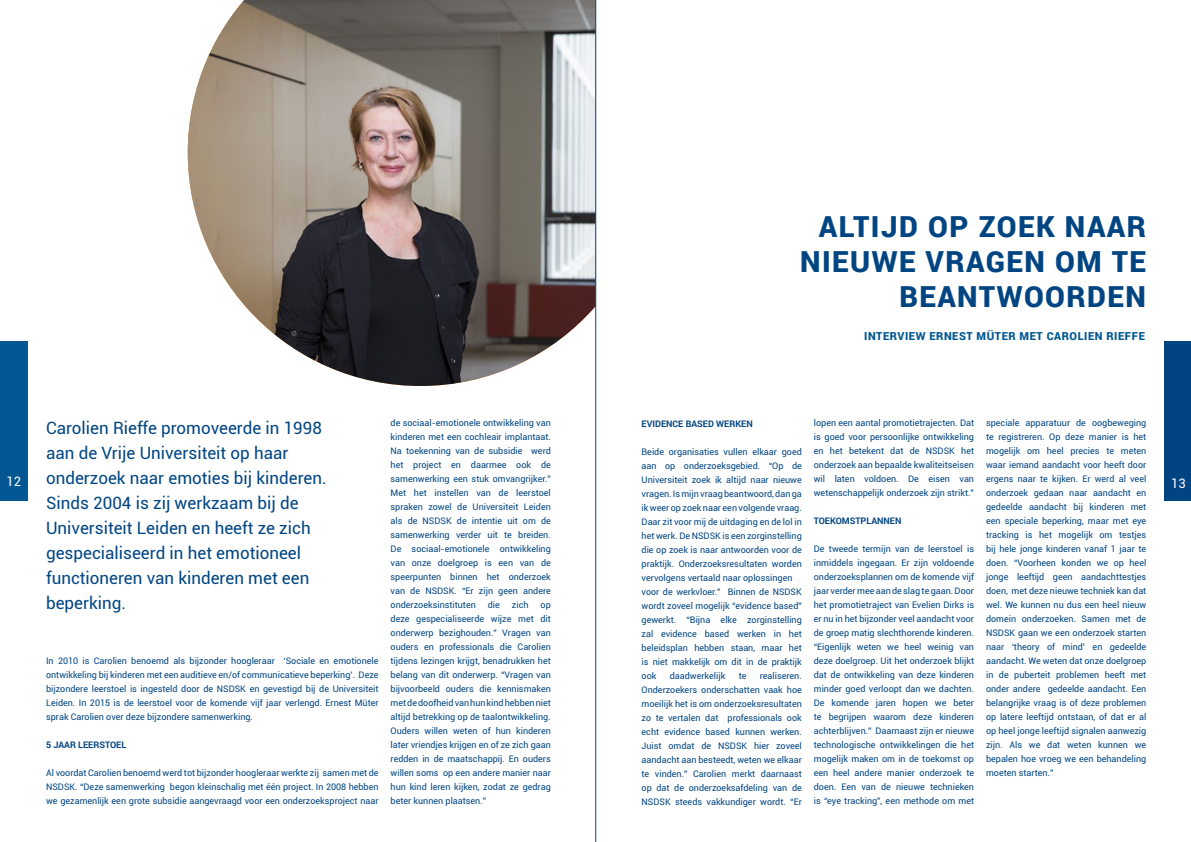
<style>
.page{position:relative;width:1191px;height:842px;background:#fff}
.page>*{position:absolute;margin:0;border:0;box-sizing:border-box;transform-origin:0 0}
.t1{font:900 29px/35px "Roboto";letter-spacing:.05em;color:#004582;text-align:right}
.t2{font:17px/25px "Roboto";color:#004582}
.t3{font:13px "Roboto";color:#fff}
.t4{font:900 11px "Roboto";letter-spacing:.05em;color:#005791}
.t5{font:9px/14px "Roboto";color:#004582;text-align:justify}
.t6{font:700 9px "Roboto";color:#004582}
</style>
<div class="page">
<div style="left:1164px;top:342px;width:27px;height:159px;background:#004582"></div>
<img style="left:188px;top:0;width:407px;height:386px">
<div style="left:0;top:342px;width:28px;height:159px;background:#055793"></div>
<hr style="left:595px;top:0;width:1px;height:842px;background:#004582">
<p class="t1" style="left:800px;top:208px;width:347px">ALTIJD OP ZOEK NAAR<br>NIEUWE VRAGEN OM TE<br>BEANTWOORDEN</p>
<p class="t4" style="left:864px;top:328px;width:282px">INTERVIEW ERNEST MÜTER MET CAROLIEN RIEFFE</p>
<p class="t5" style="left:986px;top:416px;width:162px">speciale apparatuur de oogbeweging te registreren. Op deze manier is het mogelijk om heel precies te meten waar iemand aandacht voor heeft door ergens naar te kijken. Er werd al veel onderzoek gedaan naar aandacht en gedeelde aandacht bij kinderen met een speciale beperking, maar met eye tracking is het mogelijk om testjes bij hele jonge kinderen vanaf 1 jaar te doen. “Voorheen konden we op heel jonge leeftijd geen aandachttestjes doen, met deze nieuwe techniek kan dat wel. We kunnen nu dus een heel nieuw domein onderzoeken. Samen met de NSDSK gaan we een onderzoek starten naar ‘theory of mind’ en gedeelde aandacht. We weten dat onze doelgroep in de puberteit problemen heeft met onder andere gedeelde aandacht. Een belangrijke vraag is of deze problemen op latere leeftijd ontstaan, of dat er al op heel jonge leeftijd signalen aanwezig zijn. Als we dat weten kunnen we bepalen hoe vroeg we een behandeling moeten starten.”</p>
<p class="t5" style="left:390px;top:416px;width:162px">de sociaal-emotionele ontwikkeling van kinderen met een cochleair implantaat.<br>Na toekenning van de subsidie werd het project en daarmee ook de samenwerking een stuk omvangrijker.” Met het instellen van de leerstoel spraken zowel de Universiteit Leiden als de NSDSK de intentie uit om de samenwerking verder uit te breiden.<br>De sociaal-emotionele ontwikkeling van onze doelgroep is een van de speerpunten binnen het onderzoek van de NSDSK. “Er zijn geen andere onderzoeksinstituten</p>
<p class="t5" style="left:814px;top:416px;width:162px">lopen een aantal promotietrajecten. Dat is goed voor persoonlijke ontwikkeling en het betekent dat de NSDSK het onderzoek aan bepaalde kwaliteitseisen wil laten voldoen. De eisen van wetenschappelijk onderzoek zijn strikt.”</p>
<p class="t6" style="left:814px;top:515px;width:89px">TOEKOMSTPLANNEN</p>
<p class="t5" style="left:814px;top:542px;width:162px">De tweede termijn van de leerstoel is inmiddels ingegaan. Er zijn voldoende onderzoeksplannen om de komende vijf jaar verder mee aan de slag te gaan. Door het promotietraject van Evelien Dirks is er nu in het bijzonder veel aandacht voor de groep matig slechthorende kinderen. “Eigenlijk weten we heel weinig van deze doelgroep. Uit het onderzoek blijkt dat de ontwikkeling van deze kinderen minder goed verloopt dan we dachten.<br>De komende jaren hopen we beter te begrijpen waarom deze kinderen achterblijven.” Daarnaast zijn er nieuwe technologische ontwikkelingen die het mogelijk maken om in de toekomst op een heel andere manier onderzoek te doen. Een van de nieuwe technieken is “eye tracking”, een methode om met</p>
<p class="t6" style="left:641px;top:417px;width:113px">EVIDENCE BASED WERKEN</p>
<p class="t5" style="left:641px;top:444px;width:162px">Beide organisaties vullen elkaar goed aan op onderzoeksgebied. “Op de Universiteit zoek ik altijd naar nieuwe vragen. Is mijn vraag beantwoord, dan ga ik weer op zoek naar een volgende vraag.<br>Daar zit voor mij de uitdaging en de lol in het werk. De NSDSK is een zorginstelling die op zoek is naar antwoorden voor de praktijk. Onderzoeksresultaten worden vervolgens vertaald naar oplossingen</p>
<p class="t5" style="left:641px;top:584px;width:162px">voor de werkvloer.” Binnen de NSDSK wordt zoveel mogelijk “evidence based” gewerkt. “Bijna elke zorginstelling zal evidence based werken in het beleidsplan hebben staan, maar het is niet makkelijk om dit in de praktijk ook</p>
<p class="t2" style="left:46px;top:415px;width:277px">Carolien Rieffe promoveerde in 1998</p>
<p class="t2" style="left:46px;top:440px;width:244px">aan de Vrije Universiteit op haar</p>
<p class="t2" style="left:46px;top:465px;width:282px">onderzoek naar emoties bij kinderen.</p>
<p class="t2" style="left:46px;top:490px;width:266px">Sinds 2004 is zij werkzaam bij de<br>Universiteit Leiden en heeft ze zich gespecialiseerd in het emotioneel functioneren van kinderen met een beperking.</p>
<p class="t3" style="left:6px;top:472px;width:16px">12</p>
<p class="t3" style="left:1171px;top:474px;width:16px">13</p>
<p class="t5" style="left:488px;top:598px;width:14px">die</p>
<p class="t5" style="left:512px;top:598px;width:18px">zich</p>
<p class="t5" style="left:390px;top:598px;width:162px;text-indent:150px">op deze gespecialiseerde wijze met dit onderwerp bezighouden.” Vragen van ouders en professionals die Carolien tijdens lezingen krijgt, benadrukken het belang van dit onderwerp. “Vragen van bijvoorbeeld ouders die kennismaken met de doofheid van hun kind hebben niet altijd betrekking op de taalontwikkeling.<br>Ouders willen weten of hun kinderen later vriendjes krijgen en of ze zich gaan redden in de maatschappij. En ouders willen soms op een andere manier naar hun kind leren kijken, zodat ze gedrag beter kunnen plaatsen.”</p>
<p class="t5" style="left:46px;top:653px;width:334px">In 2010 is Carolien benoemd als bijzonder hoogleraar ‘Sociale en emotionele ontwikkeling bij kinderen met een auditieve en/of communicatieve beperking’. Deze bijzondere leerstoel is ingesteld door de NSDSK en gevestigd bij de Universiteit Leiden. In 2015 is de leerstoel voor de komende vijf jaar verlengd. Ernest Müter sprak Carolien over deze bijzondere samenwerking.</p>
<p class="t6" style="left:46px;top:738px;width:82px">5 JAAR LEERSTOEL</p>
<p class="t5" style="left:46px;top:765px;width:334px">Al voordat Carolien benoemd werd tot bijzonder hoogleraar werkte zij samen met de NSDSK. “Deze samenwerking begon kleinschalig met één project. In 2008 hebben we gezamenlijk een grote subsidie aangevraagd voor een onderzoeksproject naar</p>
<p class="t5" style="left:641px;top:668px;width:162px;text-indent:118px">realiseren.<br>Onderzoekers onderschatten vaak hoe moeilijk het is om onderzoeksresultaten zo te vertalen dat professionals ook echt evidence based kunnen werken.<br>Juist omdat de NSDSK hier zoveel aandacht aan besteedt, weten we elkaar te vinden.” Carolien merkt daarnaast op dat de onderzoeksafdeling van de NSDSK steeds vakkundiger wordt. “Er</p>
<p class="t5" style="left:670px;top:668px;width:57px">daadwerkelijk</p>
<p class="t5" style="left:738px;top:668px;width:9px">te</p>
</div>
